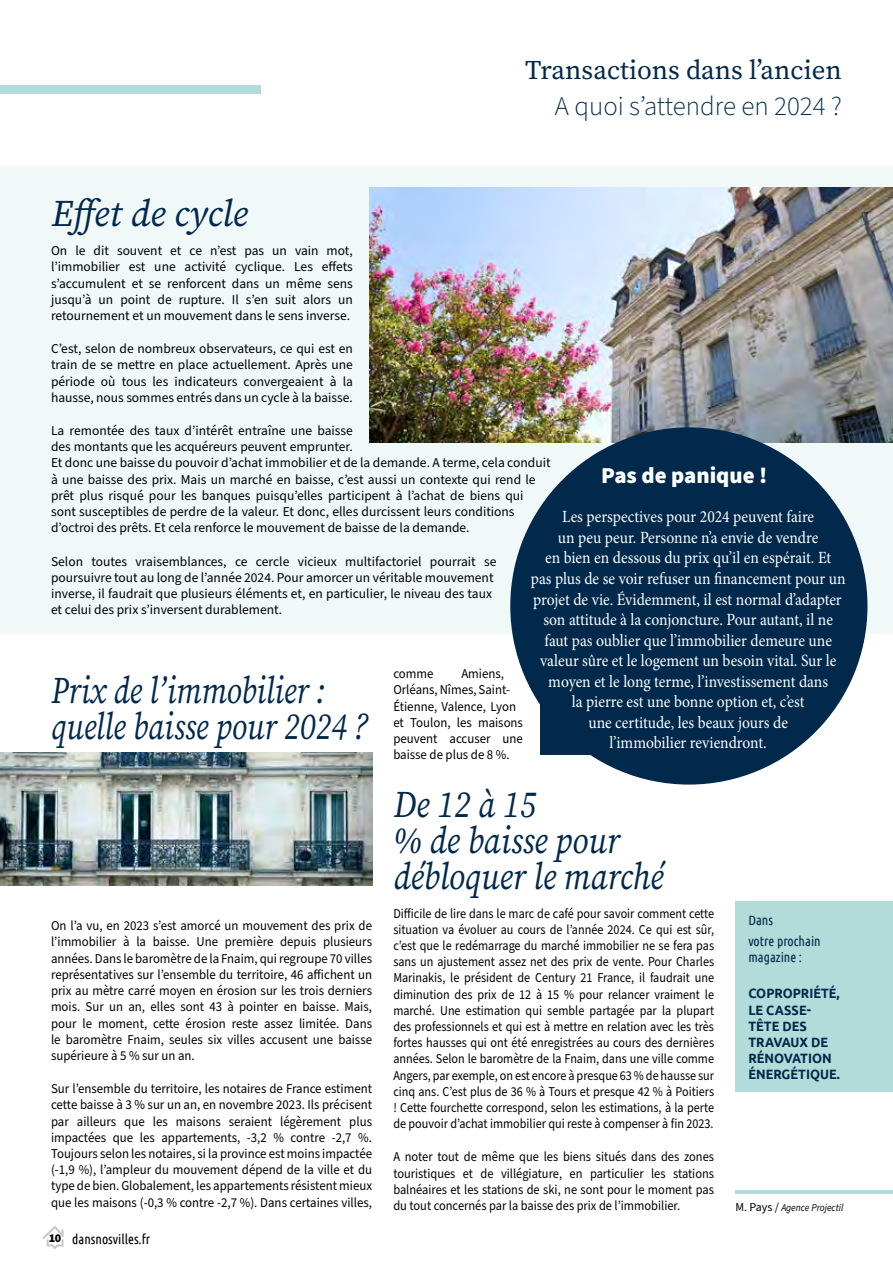
<style>
.page{position:relative;width:893px;height:1263px;background:#fff}
.page>*{position:absolute;margin:0;border:0;box-sizing:border-box;transform-origin:0 0}
.t1{font:italic 37.5px/36px "Source Serif Variable";color:#00294c;scale:.82 1}
.t2{font:italic 37.5px/36px "Source Serif Variable";color:#00294c;scale:.87 1}
.t3{font:italic 37.5px "Source Serif Variable";color:#00294c}
.t4{font:27px "Source Serif Variable";color:#00294c}
.t5{font:300 27px "Source Sans Pro";color:#00294c}
.t6{font:900 22.8px "Source Sans Pro";color:#fff}
.t7{font:17.1px/20.5px "Minion Pro";color:#fff;text-align:center;scale:.91 1}
.t8{font:13.5px/16.2px "Source Sans Pro";color:#000;text-align:justify}
.t9{font:13.5px/16.2px "Source Sans Pro";color:#000;text-align:justify;scale:.95 1}
.t10{font:13.5px/16.2px "Source Sans Pro";color:#000;text-align:justify;scale:.9 1}
.t11{font:13.5px/16.2px "Source Sans Pro";color:#000;text-align:justify;scale:.92 1}
.t12{font:700 13.5px/16.2px "Ubuntu";color:#00294c;scale:.94 1}
.t13{font:13.5px/20.4px "Ubuntu Condensed";color:#00294c}
.t14{font:13.5px "Ubuntu Condensed";color:#000}
.t15{font:italic 10.5px "Source Sans Pro";color:#000;scale:.91 1}
.s1{font-style:normal;font-size:12px}
.s2{font-family:"Source Sans Pro";font-weight:900;font-size:12px}
</style>
<div class="page">
<div style="left:0;top:166px;width:893px;height:468px;background:#f1f8f8"></div>
<img style="left:0;top:753px;width:372px;height:132px">
<div style="left:736px;top:901px;width:157px;height:191px;background:#b2dcd9"></div>
<div style="left:0;top:85px;width:260px;height:9px;background:#b2dcd9"></div>
<img style="left:370px;top:187px;width:523px;height:256px">
<div style="left:510px;top:427px;width:357px;height:357px;background:#00294c;border-radius:50%"></div>
<div style="left:540px;top:603px;width:152px;height:152px;background:#00294c"></div>
<hr style="left:735px;top:1190px;width:158px;height:4px;background:#b2dcd9">
<svg style="left:42px;top:1226px;width:22px;height:23px"></svg>
<h2 class="t4" style="left:525px;top:52px;width:318px">Transactions dans l’ancien</h2>
<h2 class="t5" style="left:555px;top:88px;width:289px">A quoi s’attendre en 2024 ?</h2>
<h1 class="t3" style="left:51px;top:188px;width:198px">Effet de cycle</h1>
<p class="t8" style="left:51px;top:243px;width:303px">On le dit souvent et ce n’est pas un vain mot, l’immobilier est une activité cyclique. Les effets s’accumulent et se renforcent dans un même sens jusqu’à un point de rupture. Il s’en suit alors un retournement et un mouvement dans le sens inverse.</p>
<p class="t8" style="left:51px;top:341px;width:303px">C’est, selon de nombreux observateurs, ce qui est en train de se mettre en place actuellement. Après une période où tous les indicateurs convergeaient à la hausse, nous sommes entrés dans un cycle à la baisse.</p>
<p class="t8" style="left:51px;top:423px;width:501px;text-align:left">La remontée des taux d’intérêt entraîne une baisse<br>des montants que les acquéreurs peuvent emprunter.<br>Et donc une baisse du pouvoir d’achat immobilier et de la demande. A terme, cela conduit à une baisse des prix. Mais un marché en baisse, c’est aussi un contexte qui rend le prêt plus risqué pour les banques puisqu’elles participent à l’achat de biens qui sont susceptibles de perdre de la valeur. Et donc, elles durcissent leurs conditions d’octroi des prêts. Et cela renforce le mouvement de baisse de la demande.</p>
<p class="t8" style="left:51px;top:553px;width:447px;text-align:left">Selon toutes vraisemblances, ce cercle vicieux multifactoriel pourrait se poursuivre tout au long de l’année 2024. Pour amorcer un véritable mouvement inverse, il faudrait que plusieurs éléments et, en particulier, le niveau des taux et celui des prix s’inversent durablement.</p>
<h3 class="t6" style="left:601px;top:459px;width:168px">Pas de panique !</h3>
<p class="t7" style="left:531px;top:507px;width:347px">Les perspectives pour 2024 peuvent faire<br>un peu peur. Personne n’a envie de vendre<br>en bien en dessous du prix qu’il en espérait. Et<br>pas plus de se voir refuser un financement pour un projet de vie. Évidemment, il est normal d’adapter son attitude à la conjoncture. Pour autant, il ne faut pas oublier que l’immobilier demeure une valeur sûre et le logement un besoin vital. Sur le moyen et le long terme, l’investissement dans<br>la pierre est une bonne option et, c’est<br>une certitude, les beaux jours de<br>l’immobilier reviendront.</p>
<p class="t9" style="left:393px;top:666px;width:138px;text-align:left;text-indent:68px">Amiens,<br>Orléans, Nîmes, Saint-<br>Étienne, Valence, Lyon et Toulon, les maisons peuvent accuser une baisse de plus de 8 %.</p>
<h1 class="t2" style="left:393px;top:786px;width:312px">De 12 à 15<br>% de baisse pour débloquer le marché</h1>
<p class="t10" style="left:393px;top:905px;width:358px">Difficile de lire dans le marc de café pour savoir comment cette situation va évoluer au cours de l’année 2024. Ce qui est sûr, c’est que le redémarrage du marché immobilier ne se fera pas sans un ajustement assez net des prix de vente. Pour Charles Marinakis, le président de Century 21 France, il faudrait une diminution des prix de 12 à 15 % pour relancer vraiment le marché. Une estimation qui semble partagée par la plupart des professionnels et qui est à mettre en relation avec les très fortes hausses qui ont été enregistrées au cours des dernières années. Selon le baromètre de la Fnaim, dans une ville comme Angers, par exemple, on est encore à presque 63 % de hausse sur cinq ans. C’est plus de 36 % à Tours et presque 42 % à Poitiers ! Cette fourchette correspond, selon les estimations, à la perte de pouvoir d’achat immobilier qui reste à compenser à fin 2023.</p>
<p class="t11" style="left:393px;top:1149px;width:350px">A noter tout de même que les biens situés dans des zones touristiques et de villégiature, en particulier les stations balnéaires et les stations de ski, ne sont pour le moment pas du tout concernés par la baisse des prix de l’immobilier.</p>
<p class="t9" style="left:393px;top:666px;width:44px">comme</p>
<h1 class="t1" style="left:51px;top:673px;width:388px">Prix de l’immobilier : quelle baisse pour 2024 ?</h1>
<p class="t13" style="left:748px;top:910px;width:74px">Dans<br>votre prochain</p>
<p class="t13" style="left:748px;top:946px;width:55px">magazine :</p>
<p class="t12" style="left:748px;top:985px;width:99px">COPROPRIÉTÉ,<br>LE CASSE-<br>TÊTE DES<br>TRAVAUX DE<br>RÉNOVATION<br>ÉNERGÉTIQUE.</p>
<p class="t9" style="left:51px;top:918px;width:339px">On l’a vu, en 2023 s’est amorcé un mouvement des prix de l’immobilier à la baisse. Une première depuis plusieurs années. Dans le baromètre de la Fnaim, qui regroupe 70 villes représentatives sur l’ensemble du territoire, 46 affichent un prix au mètre carré moyen en érosion sur les trois derniers mois. Sur un an, elles sont 43 à pointer en baisse. Mais, pour le moment, cette érosion reste assez limitée. Dans le baromètre Fnaim, seules six villes accusent une baisse supérieure à 5 % sur un an.</p>
<p class="t9" style="left:51px;top:1081px;width:339px">Sur l’ensemble du territoire, les notaires de France estiment cette baisse à 3 % sur un an, en novembre 2023. Ils précisent par ailleurs que les maisons seraient légèrement plus impactées que les appartements, -3,2 % contre -2,7 %.<br>Toujours selon les notaires, si la province est moins impactée (-1,9 %), l’ampleur du mouvement dépend de la ville et du type de bien. Globalement, les appartements résistent mieux que les maisons (-0,3 % contre -2,7 %). Dans certaines villes,</p>
<p class="t15" style="left:735px;top:1200px;width:120px"><span class="s1">M. Pays /</span> Agence Projectil</p>
<p class="t14" style="left:49px;top:1230px;width:103px"><span class="s2">10</span> dansnosvilles.fr</p>
</div>
